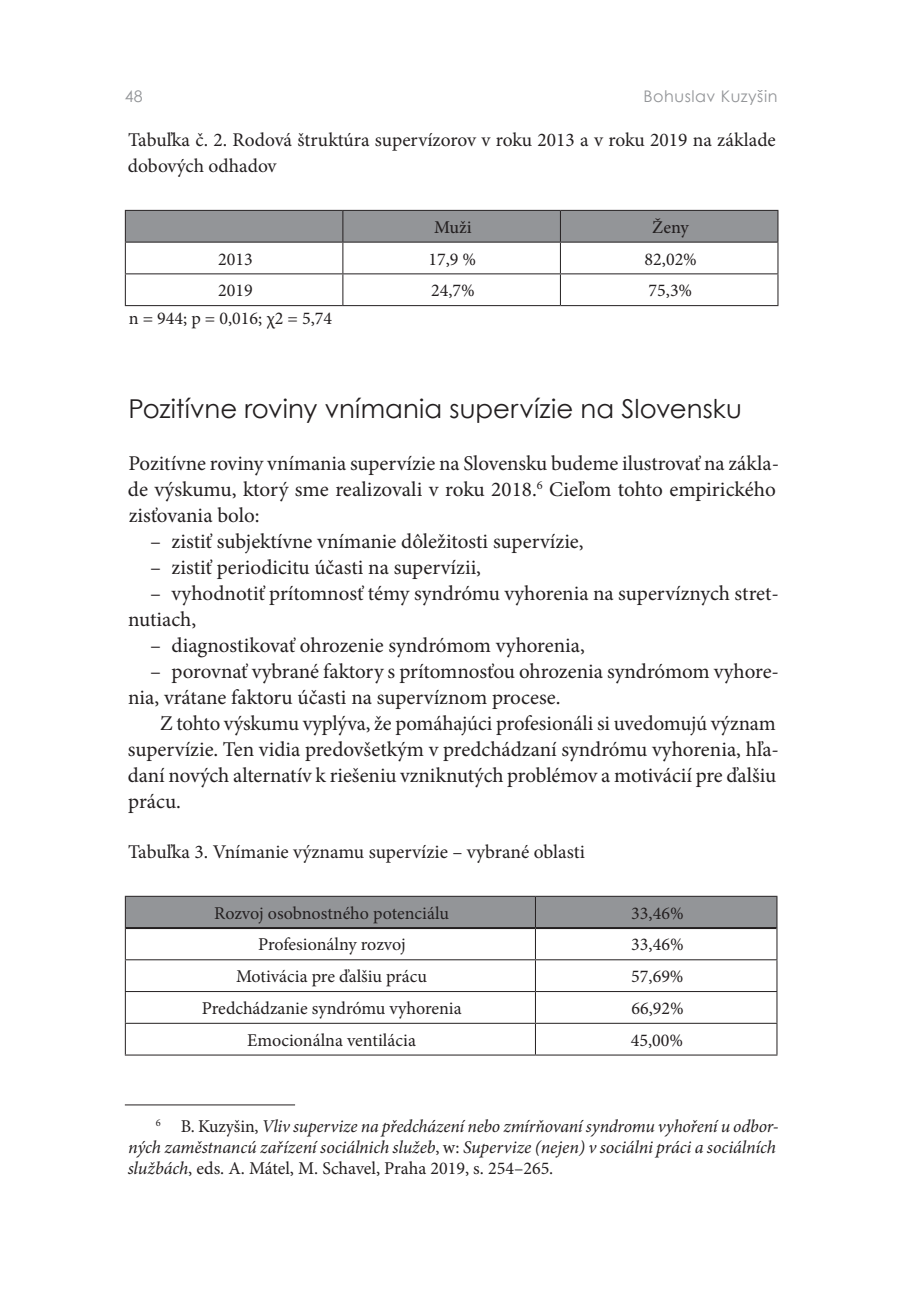
<style>
.page{position:relative;width:908px;height:1304px;background:#fff}
.page>*{position:absolute;margin:0;border:0;box-sizing:border-box;transform-origin:0 0}
.Naglowek_1{font:26px "Century Gothic";letter-spacing:.005em;color:#231f20}
.Tekst_podstawowy_PL{font:21px/26px "Minion Pro";letter-spacing:-.005em;color:#231f20}
.Tekst_podstawowy_pi{font:21px/26px "Minion Pro";color:#231f20}
.tabela_il{font:19.4px/26px "Minion Pro";color:#231f20}
.Przypisy_PL{font:italic 18px/21px "Minion Pro";letter-spacing:-.01em;color:#231f20}
.tabela{font:18px "Minion Pro";color:#231f20}
.tabela_zrodlo{font:18px "Minion Pro";color:#231f20}
._0_Tabela_nagłówek{font:500 18px "Minion Pro";color:#231f20}
.t1{font:16px "Century Gothic";letter-spacing:.03em;color:#939598}
.s1{font-style:normal}
</style>
<div class="page">
<div style="left:126px;top:211px;width:651px;height:31px;background:#939598"></div>
<hr style="left:125px;top:210px;width:218px;height:1px;background:#231f20">
<hr style="left:125px;top:211px;width:1px;height:31px;background:#231f20">
<hr style="left:343px;top:210px;width:217px;height:1px;background:#231f20">
<hr style="left:342px;top:211px;width:1px;height:31px;background:#231f20">
<hr style="left:560px;top:210px;width:218px;height:1px;background:#231f20">
<hr style="left:559px;top:211px;width:1px;height:31px;background:#231f20">
<hr style="left:777px;top:211px;width:1px;height:31px;background:#231f20">
<hr style="left:125px;top:242px;width:218px;height:1px;background:#231f20">
<hr style="left:125px;top:243px;width:1px;height:30px;background:#231f20">
<hr style="left:343px;top:242px;width:217px;height:1px;background:#231f20">
<hr style="left:342px;top:243px;width:1px;height:30px;background:#231f20">
<hr style="left:560px;top:242px;width:218px;height:1px;background:#231f20">
<hr style="left:559px;top:243px;width:1px;height:30px;background:#231f20">
<hr style="left:777px;top:243px;width:1px;height:30px;background:#231f20">
<hr style="left:125px;top:273px;width:218px;height:1px;background:#231f20">
<hr style="left:125px;top:274px;width:1px;height:31px;background:#231f20">
<hr style="left:343px;top:273px;width:217px;height:1px;background:#231f20">
<hr style="left:342px;top:274px;width:1px;height:31px;background:#231f20">
<hr style="left:560px;top:273px;width:218px;height:1px;background:#231f20">
<hr style="left:559px;top:274px;width:1px;height:31px;background:#231f20">
<hr style="left:777px;top:274px;width:1px;height:31px;background:#231f20">
<hr style="left:125px;top:305px;width:218px;height:1px;background:#231f20">
<hr style="left:343px;top:305px;width:217px;height:1px;background:#231f20">
<hr style="left:560px;top:305px;width:218px;height:1px;background:#231f20">
<div style="left:126px;top:897px;width:650px;height:30px;background:#939598"></div>
<hr style="left:125px;top:896px;width:410px;height:1px;background:#231f20">
<hr style="left:125px;top:897px;width:1px;height:31px;background:#231f20">
<hr style="left:535px;top:896px;width:242px;height:1px;background:#231f20">
<hr style="left:534px;top:897px;width:1px;height:30px;background:#231f20">
<hr style="left:776px;top:897px;width:1px;height:31px;background:#231f20">
<hr style="left:125px;top:928px;width:1px;height:31px;background:#231f20">
<hr style="left:534px;top:929px;width:1px;height:30px;background:#231f20">
<hr style="left:776px;top:928px;width:1px;height:31px;background:#231f20">
<hr style="left:125px;top:959px;width:410px;height:1px;background:#231f20">
<hr style="left:125px;top:960px;width:1px;height:31px;background:#231f20">
<hr style="left:535px;top:959px;width:242px;height:1px;background:#231f20">
<hr style="left:534px;top:960px;width:1px;height:31px;background:#231f20">
<hr style="left:776px;top:960px;width:1px;height:31px;background:#231f20">
<hr style="left:125px;top:991px;width:410px;height:1px;background:#231f20">
<hr style="left:125px;top:992px;width:1px;height:31px;background:#231f20">
<hr style="left:535px;top:991px;width:242px;height:1px;background:#231f20">
<hr style="left:534px;top:992px;width:1px;height:31px;background:#231f20">
<hr style="left:776px;top:992px;width:1px;height:31px;background:#231f20">
<hr style="left:125px;top:1023px;width:410px;height:1px;background:#231f20">
<hr style="left:125px;top:1024px;width:1px;height:31px;background:#231f20">
<hr style="left:535px;top:1023px;width:242px;height:1px;background:#231f20">
<hr style="left:534px;top:1024px;width:1px;height:31px;background:#231f20">
<hr style="left:776px;top:1024px;width:1px;height:31px;background:#231f20">
<hr style="left:125px;top:1055px;width:410px;height:1px;background:#231f20">
<hr style="left:535px;top:1055px;width:242px;height:1px;background:#231f20">
<hr style="left:126px;top:927px;width:409px;height:2px;background:#231f20">
<hr style="left:535px;top:927px;width:241px;height:2px;background:#231f20">
<hr style="left:125px;top:1105px;width:170px;height:1px;background:#231f20">
<p class="t1" style="left:125px;top:85px;width:19px">48</p>
<p class="t1" style="left:643px;top:85px;width:135px">Bohuslav Kuzyšin</p>
<p class="tabela_il" style="left:128px;top:127px;width:649px">Tabuľka č. 2. Rodová štruktúra supervízorov v roku 2013 a v roku 2019 na základe dobových odhadov</p>
<p class="_0_Tabela_nagłówek" style="left:434px;top:215px;width:39px">Muži</p>
<p class="_0_Tabela_nagłówek" style="left:652px;top:215px;width:38px">Ženy</p>
<p class="tabela" style="left:218px;top:247px;width:36px">2013</p>
<p class="tabela" style="left:428px;top:247px;width:49px">17,9 %</p>
<p class="tabela" style="left:644px;top:247px;width:54px">82,02%</p>
<p class="tabela" style="left:218px;top:278px;width:36px">2019</p>
<p class="tabela" style="left:431px;top:278px;width:45px">24,7%</p>
<p class="tabela" style="left:648px;top:278px;width:45px">75,3%</p>
<p class="tabela_zrodlo" style="left:129px;top:306px;width:205px">n = 944; p = 0,016; χ2 = 5,74</p>
<p class="Naglowek_1" style="left:128px;top:391px;width:615px">Pozitívne roviny vnímania supervízie na Slovensku</p>
<p class="Tekst_podstawowy_pi" style="left:128px;top:450px;width:652px">Pozitívne roviny vnímania supervízie na Slovensku budeme ilustrovať na zákla‑ de výskumu, ktorý sme realizovali v roku 2018.<sup>6</sup> Cieľom tohto empirického zisťovania bolo:</p>
<p class="Tekst_podstawowy_PL" style="left:150px;top:528px;width:434px">– zistiť subjektívne vnímanie dôležitosti supervízie,</p>
<p class="Tekst_podstawowy_PL" style="left:150px;top:554px;width:332px">– zistiť periodicitu účasti na supervízii,</p>
<p class="Tekst_podstawowy_PL" style="left:128px;top:580px;width:652px;text-indent:22px">– vyhodnotiť prítomnosť témy syndrómu vyhorenia na supervíznych stret‑ nutiach,</p>
<p class="Tekst_podstawowy_PL" style="left:150px;top:632px;width:436px">– diagnostikovať ohrozenie syndrómom vyhorenia,</p>
<p class="Tekst_podstawowy_PL" style="left:128px;top:658px;width:652px;text-indent:22px">– porovnať vybrané faktory s prítomnosťou ohrozenia syndrómom vyhore‑ nia, vrátane faktoru účasti na supervíznom procese.</p>
<p class="Tekst_podstawowy_PL" style="left:128px;top:710px;width:652px;text-indent:32px">Z tohto výskumu vyplýva, že pomáhajúci profesionáli si uvedomujú význam supervízie. Ten vidia predovšetkým v predchádzaní syndrómu vyhorenia, hľa‑ daní nových alternatív k riešeniu vzniknutých problémov a motivácií pre ďalšiu prácu.</p>
<p class="tabela_il" style="left:128px;top:839px;width:458px">Tabuľka 3. Vnímanie významu supervízie – vybrané oblasti</p>
<p class="tabela" style="left:214px;top:901px;width:236px">Rozvoj osobnostného potenciálu</p>
<p class="tabela" style="left:631px;top:901px;width:54px">33,46%</p>
<p class="tabela" style="left:258px;top:933px;width:149px">Profesionálny rozvoj</p>
<p class="tabela" style="left:631px;top:933px;width:54px">33,46%</p>
<p class="tabela" style="left:236px;top:964px;width:192px">Motivácia pre ďalšiu prácu</p>
<p class="tabela" style="left:631px;top:964px;width:54px">57,69%</p>
<p class="tabela" style="left:202px;top:996px;width:261px">Predchádzanie syndrómu vyhorenia</p>
<p class="tabela" style="left:631px;top:996px;width:54px">66,92%</p>
<p class="tabela" style="left:247px;top:1028px;width:170px">Emocionálna ventilácia</p>
<p class="tabela" style="left:630px;top:1028px;width:54px">45,00%</p>
<p class="Przypisy_PL" style="left:128px;top:1115px;width:652px;text-indent:28px"><sup>6</sup> <span class="s1">B. Kuzyšin,</span> Vliv supervize na předcházení nebo zmírňovaní syndromu vyhoření u odbor‑ ných zaměstnancú zařízení sociálnich služeb<span class="s1">, w:</span> Supervize (nejen) v sociálni práci a sociálních službách<span class="s1">, eds. A. Mátel, M. Schavel, Praha 2019, s. 254–265.</span></p>
</div>
